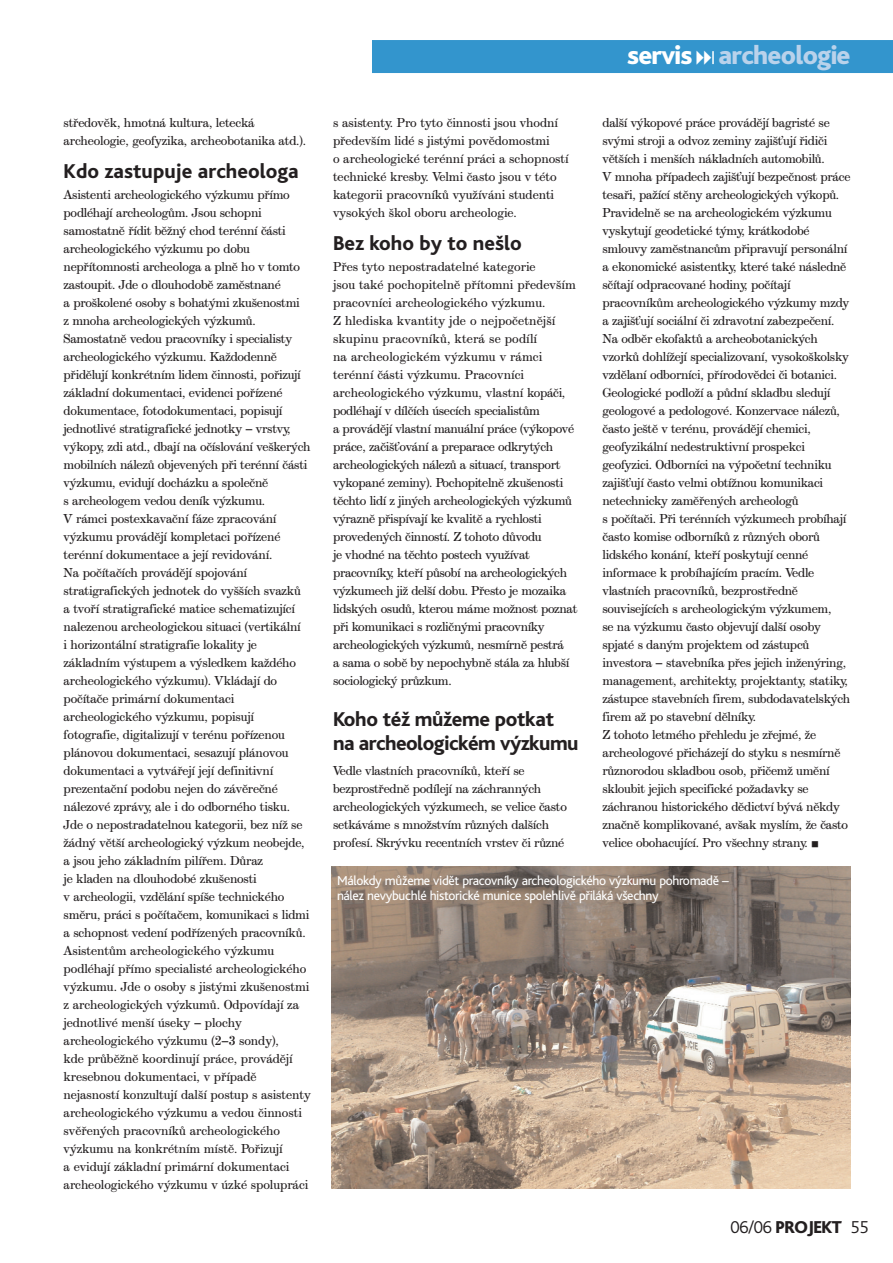
<style>
.page{position:relative;width:893px;height:1263px;background:#fff}
.page>*{position:absolute;margin:0;border:0;box-sizing:border-box;transform-origin:0 0}
.t1{font:800 27px "Bliss";letter-spacing:-.03em;color:#b9d2eb}
.t2{font:800 21px/24px "Bliss";letter-spacing:-.015em;color:#231f20}
.t3{font:300 18px "Bliss";color:#231f20}
.t4{font:13.5px/18px "Modern Ext TCE Book";letter-spacing:-.015em;color:#231f20}
.t5{font:13.5px/15px "Bliss";letter-spacing:-.025em;color:#fff}
.s1{color:#fff}
.s2{font-weight:800}
</style>
<div class="page">
<div style="left:372px;top:40px;width:520px;height:33px;background:#3395cd"></div>
<img style="left:331px;top:866px;width:519px;height:323px">
<svg style="left:712px;top:51px;width:1px;height:14px"></svg>
<p class="t4" style="left:64px;top:115px;width:244px">stfiedovûk, hmotná kultura, letecká archeologie, geofyzika, archeobotanika atd.).</p>
<h2 class="t2" style="left:64px;top:161px;width:237px">Kdo zastupuje archeologa</h2>
<p class="t4" style="left:64px;top:187px;width:249px">Asistenti archeologického v˘zkumu pfiímo podléhají archeologÛm. Jsou schopni samostatnû fiídit bûÏn˘ chod terénní ãásti archeologického v˘zkumu po dobu nepfiítomnosti archeologa a plnû ho v tomto zastoupit. Jde o dlouhodobû zamûstnané<br>a pro‰kolené osoby s bohat˘mi zku‰enostmi<br>z mnoha archeologick˘ch v˘zkumÛ.<br>Samostatnû vedou pracovníky i specialisty archeologického v˘zkumu. KaÏdodennû pfiidûlují konkrétním lidem ãinnosti, pofiizují základní dokumentaci, evidenci pofiízené dokumentace, fotodokumentaci, popisují jednotlivé stratigrafické jednotky – vrstvy, v˘kopy, zdi atd., dbají na oãíslování ve‰ker˘ch mobilních nálezÛ objeven˘ch pfii terénní ãásti v˘zkumu, evidují docházku a spoleãnû<br>s archeologem vedou deník v˘zkumu.<br>V rámci postexkavaãní fáze zpracování v˘zkumu provádûjí kompletaci pofiízené terénní dokumentace a její revidování.<br>Na poãítaãích provádûjí spojování stratigrafick˘ch jednotek do vy‰‰ích svazkÛ<br>a tvofií stratigrafické matice schematizující nalezenou archeologickou situaci (vertikální<br>i horizontální stratigrafie lokality je základním v˘stupem a v˘sledkem kaÏdého archeologického v˘zkumu). Vkládají do poãítaãe primární dokumentaci archeologického v˘zkumu, popisují fotografie, digitalizují v terénu pofiízenou plánovou dokumentaci, sesazují plánovou dokumentaci a vytváfiejí její definitivní prezentaãní podobu nejen do závûreãné nálezové zprávy, ale i do odborného tisku.<br>Jde o nepostradatelnou kategorii, bez níÏ se Ïádn˘ vût‰í archeologick˘ v˘zkum neobejde, a jsou jeho základním pilífiem. DÛraz<br>je kladen na dlouhodobé zku‰enosti<br>v archeologii, vzdûlání spí‰e technického smûru, práci s poãítaãem, komunikaci s lidmi a schopnost vedení podfiízen˘ch pracovníkÛ.<br>AsistentÛm archeologického v˘zkumu podléhají pfiímo specialisté archeologického v˘zkumu. Jde o osoby s jist˘mi zku‰enostmi z archeologick˘ch v˘zkumÛ. Odpovídají za jednotlivé men‰í úseky – plochy archeologického v˘zkumu (2–3 sondy),<br>kde prÛbûÏnû koordinují práce, provádûjí kresebnou dokumentaci, v pfiípadû nejasností konzultují dal‰í postup s asistenty archeologického v˘zkumu a vedou ãinnosti svûfien˘ch pracovníkÛ archeologického v˘zkumu na konkrétním místû. Pofiizují<br>a evidují základní primární dokumentaci archeologického v˘zkumu v úzké spolupráci</p>
<h1 class="t1" style="left:627px;top:45px;width:225px"><span class="s1">servis</span> archeologie</h1>
<p class="t4" style="left:333px;top:115px;width:237px">s asistenty. Pro tyto ãinnosti jsou vhodní pfiedev‰ím lidé s jist˘mi povûdomostmi<br>o archeologické terénní práci a schopností technické kresby. Velmi ãasto jsou v této kategorii pracovníkÛ vyuÏíváni studenti vysok˘ch ‰kol oboru archeologie.</p>
<h2 class="t2" style="left:333px;top:233px;width:190px">Bez koho by to ne‰lo</h2>
<p class="t4" style="left:333px;top:259px;width:246px">Pfies tyto nepostradatelné kategorie<br>jsou také pochopitelnû pfiítomni pfiedev‰ím pracovníci archeologického v˘zkumu.<br>Z hlediska kvantity jde o nejpoãetnûj‰í skupinu pracovníkÛ, která se podílí<br>na archeologickém v˘zkumu v rámci terénní ãásti v˘zkumu. Pracovníci archeologického v˘zkumu, vlastní kopáãi, podléhají v dílãích úsecích specialistÛm<br>a provádûjí vlastní manuální práce (v˘kopové práce, zaãi‰Èování a preparace odkryt˘ch archeologick˘ch nálezÛ a situací, transport vykopané zeminy). Pochopitelnû zku‰enosti tûchto lidí z jin˘ch archeologick˘ch v˘zkumÛ v˘raznû pfiispívají ke kvalitû a rychlosti proveden˘ch ãinností. Z tohoto dÛvodu<br>je vhodné na tûchto postech vyuÏívat pracovníky, ktefií pÛsobí na archeologick˘ch v˘zkumech jiÏ del‰í dobu. Pfiesto je mozaika lidsk˘ch osudÛ, kterou máme moÏnost poznat pfii komunikaci s rozliãn˘mi pracovníky archeologick˘ch v˘zkumÛ, nesmírnû pestrá<br>a sama o sobû by nepochybnû stála za hlub‰í sociologick˘ prÛzkum.</p>
<h2 class="t2" style="left:333px;top:709px;width:247px">Koho téÏ mÛÏeme potkat na archeologickém v˘zkumu</h2>
<p class="t4" style="left:333px;top:763px;width:235px">Vedle vlastních pracovníkÛ, ktefií se bezprostfiednû podílejí na záchrann˘ch archeologick˘ch v˘zkumech, se velice ãasto setkáváme s mnoÏstvím rÛzn˘ch dal‰ích profesí. Skr˘vku recentních vrstev ãi rÛzné</p>
<p class="t4" style="left:602px;top:115px;width:249px">dal‰í v˘kopové práce provádûjí bagristé se sv˘mi stroji a odvoz zeminy zaji‰Èují fiidiãi vût‰ích i men‰ích nákladních automobilÛ.<br>V mnoha pfiípadech zaji‰Èují bezpeãnost práce tesafii, paÏící stûny archeologick˘ch v˘kopÛ.<br>Pravidelnû se na archeologickém v˘zkumu vyskytují geodetické t˘my, krátkodobé smlouvy zamûstnancÛm pfiipravují personální a ekonomické asistentky, které také následnû sãítají odpracované hodiny, poãítají pracovníkÛm archeologického v˘zkumy mzdy a zaji‰Èují sociální ãi zdravotní zabezpeãení.<br>Na odbûr ekofaktÛ a archeobotanick˘ch vzorkÛ dohlíÏejí specializovaní, vysoko‰kolsky vzdûlaní odborníci, pfiírodovûdci ãi botanici.<br>Geologické podloÏí a pÛdní skladbu sledují geologové a pedologové. Konzervace nálezÛ, ãasto je‰tû v terénu, provádûjí chemici, geofyzikální nedestruktivní prospekci geofyzici. Odborníci na v˘poãetní techniku zaji‰Èují ãasto velmi obtíÏnou komunikaci netechnicky zamûfien˘ch archeologÛ<br>s poãítaãi. Pfii terénních v˘zkumech probíhají ãasto komise odborníkÛ z rÛzn˘ch oborÛ lidského konání, ktefií poskytují cenné informace k probíhajícím pracím. Vedle vlastních pracovníkÛ, bezprostfiednû souvisejících s archeologick˘m v˘zkumem,<br>se na v˘zkumu ãasto objevují dal‰í osoby spjaté s dan˘m projektem od zástupcÛ investora – stavebníka pfies jejich inÏen˘ring, management, architekty, projektanty, statiky, zástupce stavebních firem, subdodavatelsk˘ch firem aÏ po stavební dûlníky.<br>Z tohoto letmého pfiehledu je zfiejmé, Ïe archeologové pfiicházejí do styku s nesmírnû rÛznorodou skladbou osob, pfiiãemÏ umûní skloubit jejich specifické poÏadavky se záchranou historického dûdictví b˘vá nûkdy znaãnû komplikované, av‰ak myslím, Ïe ãasto velice obohacující. Pro v‰echny strany.</p>
<p class="t5" style="left:337px;top:874px;width:393px">Málokdy mÛÏeme vidût pracovníky archeologického v˘zkumu pohromadû – nález nevybuchlé historické munice spolehlivû pfiiláká v‰echny</p>
<h3 class="t3" style="left:730px;top:1221px;width:140px">06/06 <span class="s2">PROJEKT</span> 55</h3>
</div>
